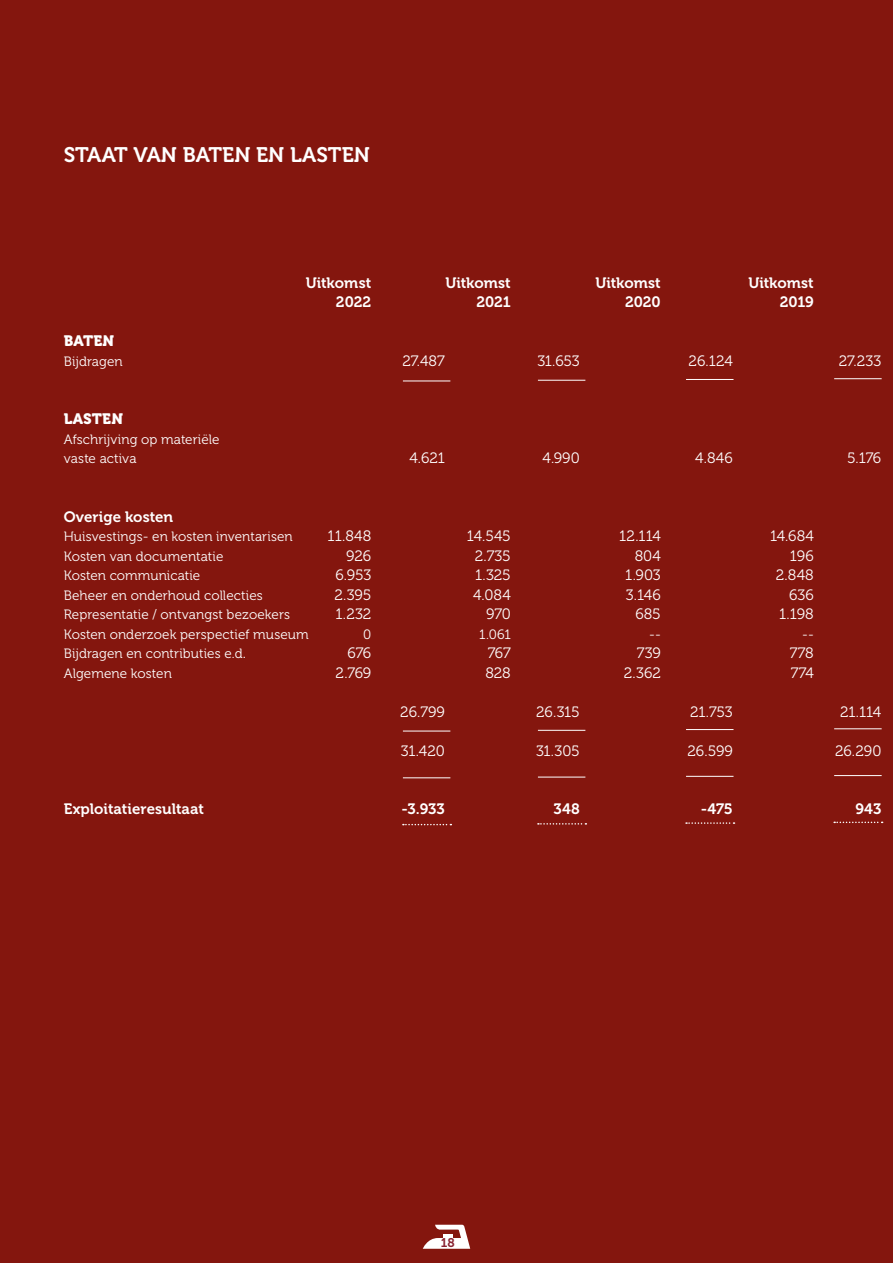
<style>
.page{position:relative;width:893px;height:1263px;background:#84160e}
.page>*{position:absolute;margin:0;border:0;box-sizing:border-box;transform-origin:0 0}
.t1{font:21px "Museo 700";letter-spacing:.005em;color:#fff}
.t2{font:15px "Museo 300";letter-spacing:-.005em;color:#fff}
.t3{font:15px "Museo 700";color:#fff}
.t4{font:15px "Museo 900";letter-spacing:.01em;color:#fff}
.t5{font:13.5px/19.5px "Museo 300";letter-spacing:.005em;color:#fff}
.t6{font:12.6px "Museo 700";color:#8a2432}
.s1{font-size:15px}
</style>
<div class="page">
<hr style="left:403px;top:381px;width:47px;height:1px;background:#fff">
<svg style="left:423px;top:1225px;width:47px;height:24px"></svg>
<hr style="left:538px;top:380px;width:47px;height:1px;background:#fff">
<hr style="left:686px;top:379px;width:47px;height:1px;background:#fff">
<hr style="left:834px;top:378px;width:48px;height:1px;background:#fff">
<hr style="left:403px;top:731px;width:47px;height:1px;background:#fff">
<hr style="left:403px;top:777px;width:47px;height:1px;background:#fff">
<svg style="left:403px;top:824px;width:48px;height:1px"></svg>
<hr style="left:538px;top:730px;width:47px;height:1px;background:#fff">
<hr style="left:538px;top:777px;width:47px;height:1px;background:#fff">
<svg style="left:538px;top:823px;width:48px;height:2px"></svg>
<hr style="left:686px;top:729px;width:47px;height:1px;background:#fff">
<hr style="left:686px;top:776px;width:47px;height:1px;background:#fff">
<svg style="left:686px;top:822px;width:48px;height:2px"></svg>
<hr style="left:834px;top:728px;width:48px;height:1px;background:#fff">
<hr style="left:834px;top:775px;width:48px;height:1px;background:#fff">
<svg style="left:834px;top:822px;width:49px;height:1px"></svg>
<h1 class="t1" style="left:64px;top:144px;width:308px">STAAT VAN BATEN EN LASTEN</h1>
<p class="t3" style="left:306px;top:274px;width:67px">Uitkomst</p>
<p class="t3" style="left:445px;top:274px;width:67px">Uitkomst</p>
<p class="t3" style="left:595px;top:274px;width:67px">Uitkomst</p>
<p class="t3" style="left:748px;top:274px;width:67px">Uitkomst</p>
<p class="t3" style="left:336px;top:294px;width:37px">2022</p>
<p class="t3" style="left:476px;top:294px;width:36px">2021</p>
<p class="t3" style="left:625px;top:294px;width:37px">2020</p>
<p class="t3" style="left:780px;top:294px;width:35px">2019</p>
<p class="t4" style="left:64px;top:332px;width:52px">BATEN</p>
<p class="t5" style="left:64px;top:352px;width:61px">Bijdragen</p>
<p class="t2" style="left:402px;top:352px;width:44px">27.487</p>
<p class="t2" style="left:537px;top:352px;width:44px">31.653</p>
<p class="t2" style="left:689px;top:352px;width:46px">26.124</p>
<p class="t2" style="left:839px;top:352px;width:44px">27.233</p>
<p class="t4" style="left:64px;top:410px;width:61px">LASTEN</p>
<p class="t5" style="left:64px;top:430px;width:157px">Afschrijving op materiële vaste activa</p>
<p class="t2" style="left:409px;top:450px;width:37px">4.621</p>
<p class="t2" style="left:543px;top:450px;width:39px">4.990</p>
<p class="t2" style="left:695px;top:450px;width:39px">4.846</p>
<p class="t2" style="left:847px;top:450px;width:36px">5.176</p>
<p class="t3" style="left:64px;top:508px;width:111px">Overige kosten</p>
<p class="t5" style="left:64px;top:527px;width:231px">Huisvestings- en kosten inventarisen</p>
<p class="t2" style="left:328px;top:528px;width:45px">11.848</p>
<p class="t2" style="left:467px;top:528px;width:45px">14.545</p>
<p class="t2" style="left:619px;top:528px;width:43px">12.114</p>
<p class="t2" style="left:770px;top:528px;width:45px">14.684</p>
<p class="t5" style="left:64px;top:547px;width:161px">Kosten van documentatie</p>
<p class="t2" style="left:346px;top:547px;width:27px">926</p>
<p class="t2" style="left:475px;top:547px;width:38px">2.735</p>
<p class="t2" style="left:635px;top:547px;width:28px">804</p>
<p class="t2" style="left:790px;top:547px;width:25px">196</p>
<p class="t5" style="left:64px;top:566px;width:138px">Kosten communicatie</p>
<p class="t2" style="left:335px;top:567px;width:37px">6.953</p>
<p class="t2" style="left:475px;top:567px;width:37px">1.325</p>
<p class="t2" style="left:625px;top:567px;width:37px">1.903</p>
<p class="t2" style="left:776px;top:567px;width:40px">2.848</p>
<p class="t5" style="left:64px;top:586px;width:201px">Beheer en onderhoud collecties</p>
<p class="t2" style="left:334px;top:586px;width:38px">2.395</p>
<p class="t2" style="left:473px;top:586px;width:39px">4.084</p>
<p class="t2" style="left:626px;top:586px;width:36px">3.146</p>
<p class="t2" style="left:789px;top:586px;width:26px">636</p>
<p class="t5" style="left:64px;top:605px;width:228px">Representatie / ontvangst bezoekers</p>
<p class="t2" style="left:335px;top:606px;width:37px">1.232</p>
<p class="t2" style="left:486px;top:606px;width:26px">970</p>
<p class="t2" style="left:635px;top:606px;width:27px">685</p>
<p class="t2" style="left:779px;top:606px;width:36px">1.198</p>
<p class="t5" style="left:64px;top:625px;width:246px">Kosten onderzoek perspectief museum</p>
<p class="t5" style="left:363px;top:625px;width:10px">0</p>
<p class="t5" style="left:479px;top:625px;width:33px">1.061</p>
<p class="t5" style="left:649px;top:625px;width:13px">--</p>
<p class="t5" style="left:802px;top:625px;width:13px">--</p>
<p class="t5" style="left:64px;top:644px;width:184px">Bijdragen en contributies e.d<span class="s1">.</span></p>
<p class="t2" style="left:347px;top:645px;width:25px">676</p>
<p class="t2" style="left:488px;top:645px;width:25px">767</p>
<p class="t2" style="left:637px;top:645px;width:25px">739</p>
<p class="t2" style="left:790px;top:645px;width:26px">778</p>
<p class="t5" style="left:64px;top:664px;width:110px">Algemene kosten</p>
<p class="t2" style="left:336px;top:664px;width:37px">2.769</p>
<p class="t2" style="left:485px;top:664px;width:27px">828</p>
<p class="t2" style="left:624px;top:664px;width:39px">2.362</p>
<p class="t2" style="left:791px;top:664px;width:25px">774</p>
<p class="t2" style="left:400px;top:703px;width:46px">26.799</p>
<p class="t2" style="left:536px;top:703px;width:45px">26.315</p>
<p class="t2" style="left:690px;top:703px;width:44px">21.753</p>
<p class="t2" style="left:840px;top:703px;width:43px">21.114</p>
<p class="t2" style="left:401px;top:742px;width:45px">31.420</p>
<p class="t2" style="left:536px;top:742px;width:45px">31.305</p>
<p class="t2" style="left:687px;top:742px;width:47px">26.599</p>
<p class="t2" style="left:835px;top:742px;width:48px">26.290</p>
<p class="t3" style="left:64px;top:801px;width:142px">Exploitatieresultaat</p>
<p class="t3" style="left:402px;top:801px;width:45px">-3.933</p>
<p class="t3" style="left:554px;top:801px;width:28px">348</p>
<p class="t3" style="left:701px;top:801px;width:34px">-475</p>
<p class="t3" style="left:856px;top:801px;width:27px">943</p>
<p class="t6" style="left:441px;top:1235px;width:15px">18</p>
</div>
